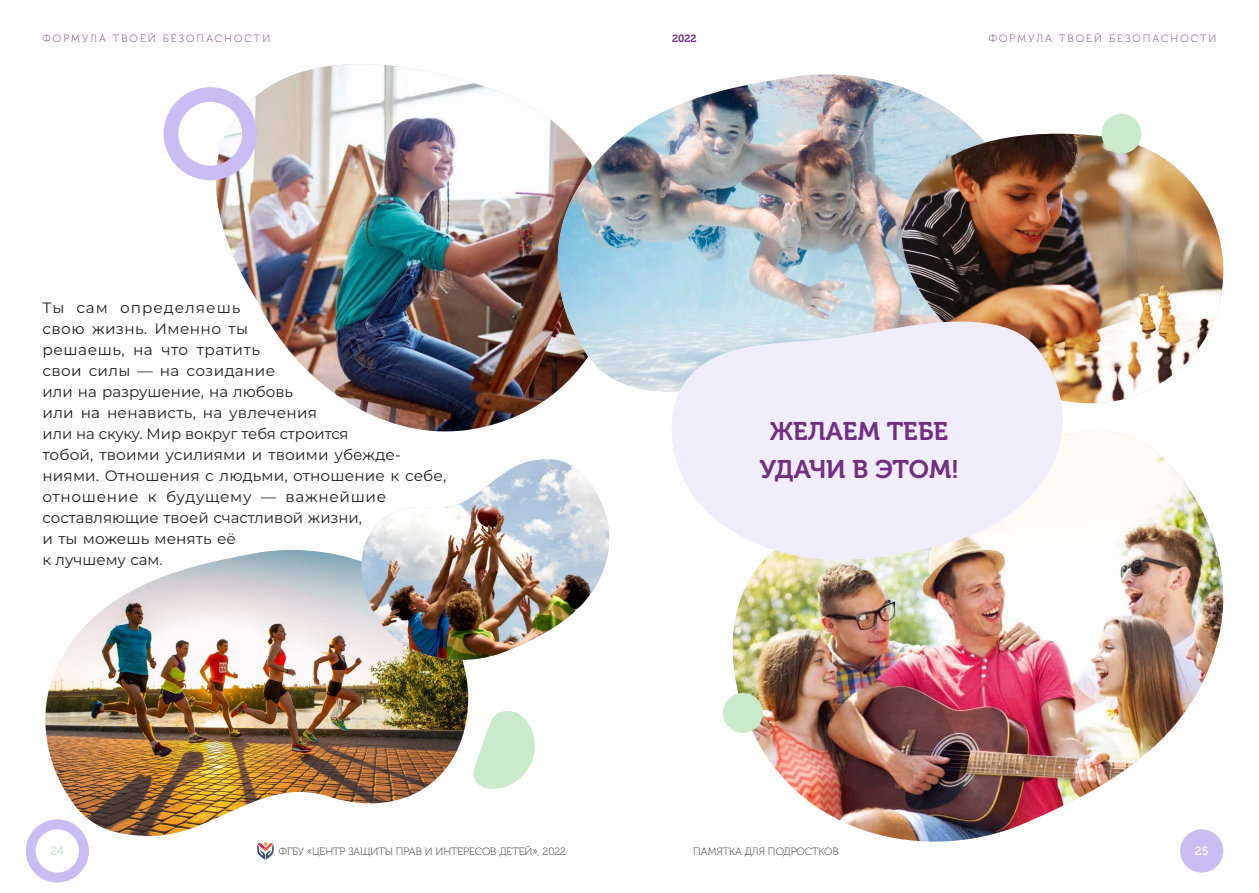
<style>
.page{position:relative;width:1259px;height:893px;background:#fff}
.page>*{position:absolute;margin:0;border:0;box-sizing:border-box;transform-origin:0 0}
.heading_2{font:25.35px/38.1px "Museo Cyrl 700";color:#712e83;text-align:center}
.Main{font:15px/21px "Montserrat";letter-spacing:.01em;color:#231f20}
.t1{font:12px "Museo Cyrl 500";color:#c9eacb}
.t2{font:12px "Museo Cyrl 500";color:#fff}
.t3{font:10.5px "Museo Cyrl 100";color:#231f20}
.t4{font:10.5px "Museo Cyrl 100";letter-spacing:.2em;color:#712e83}
.t5{font:10.5px "Museo Cyrl 700";color:#712e83}
</style>
<div class="page">
<div style="left:1180px;top:829px;width:43px;height:44px;background:#cabdf3;border-radius:50%"></div>
<svg style="left:26px;top:828px;width:63px;height:54px"></svg>
<svg style="left:257px;top:842px;width:17px;height:18px"></svg>
<img style="left:43px;top:550px;width:426px;height:286px">
<img style="left:351px;top:459px;width:259px;height:213px">
<img style="left:207px;top:64px;width:348px;height:368px">
<svg style="left:164px;top:87px;width:93px;height:93px"></svg>
<svg style="left:473px;top:711px;width:62px;height:78px"></svg>
<svg style="left:548px;top:64px;width:8px;height:329px"></svg>
<img style="left:556px;top:74px;width:414px;height:318px">
<img style="left:723px;top:431px;width:501px;height:436px">
<svg style="left:899px;top:127px;width:243px;height:7px"></svg>
<img style="left:899px;top:134px;width:325px;height:270px">
<svg style="left:671px;top:319px;width:399px;height:251px;background:#ece9f2"></svg>
<div style="left:723px;top:693px;width:40px;height:40px;background:#c9eacb;border-radius:50%"></div>
<div style="left:1101px;top:114px;width:40px;height:40px;background:#c9eacb;border-radius:50%"></div>
<p class="t4" style="left:43px;top:33px;width:229px">ФОРМУЛА ТВОЕЙ БЕЗОПАСНОСТИ</p>
<p class="t5" style="left:672px;top:33px;width:26px">2022</p>
<p class="t4" style="left:988px;top:33px;width:229px">ФОРМУЛА ТВОЕЙ БЕЗОПАСНОСТИ</p>
<p class="Main" style="left:43px;top:296px;width:405px">Ты сам определяешь<br>свою жизнь. Именно ты<br>решаешь, на что тратить<br>свои силы — на созидание<br>или на разрушение, на любовь<br>или на ненависть, на увлечения<br>или на скуку. Мир вокруг тебя строится<br>тобой, твоими усилиями и твоими убежде&shy;ниями. Отношения с людьми, отношение к себе, отношение к будущему — важнейшие составляющие твоей счастливой жизни,<br>и ты можешь менять её<br>к лучшему сам.</p>
<p class="heading_2" style="left:759px;top:412px;width:200px">ЖЕЛАЕМ ТЕБЕ<br>УДАЧИ В ЭТОМ!</p>
<p class="t1" style="left:50px;top:845px;width:15px">24</p>
<p class="t3" style="left:279px;top:846px;width:289px">ФГБУ «ЦЕНТР ЗАЩИТЫ ПРАВ И ИНТЕРЕСОВ ДЕТЕЙ», 2022</p>
<p class="t3" style="left:693px;top:846px;width:147px">ПАМЯТКА ДЛЯ ПОДРОСТКОВ</p>
<p class="t2" style="left:1195px;top:845px;width:15px">25</p>
</div>
